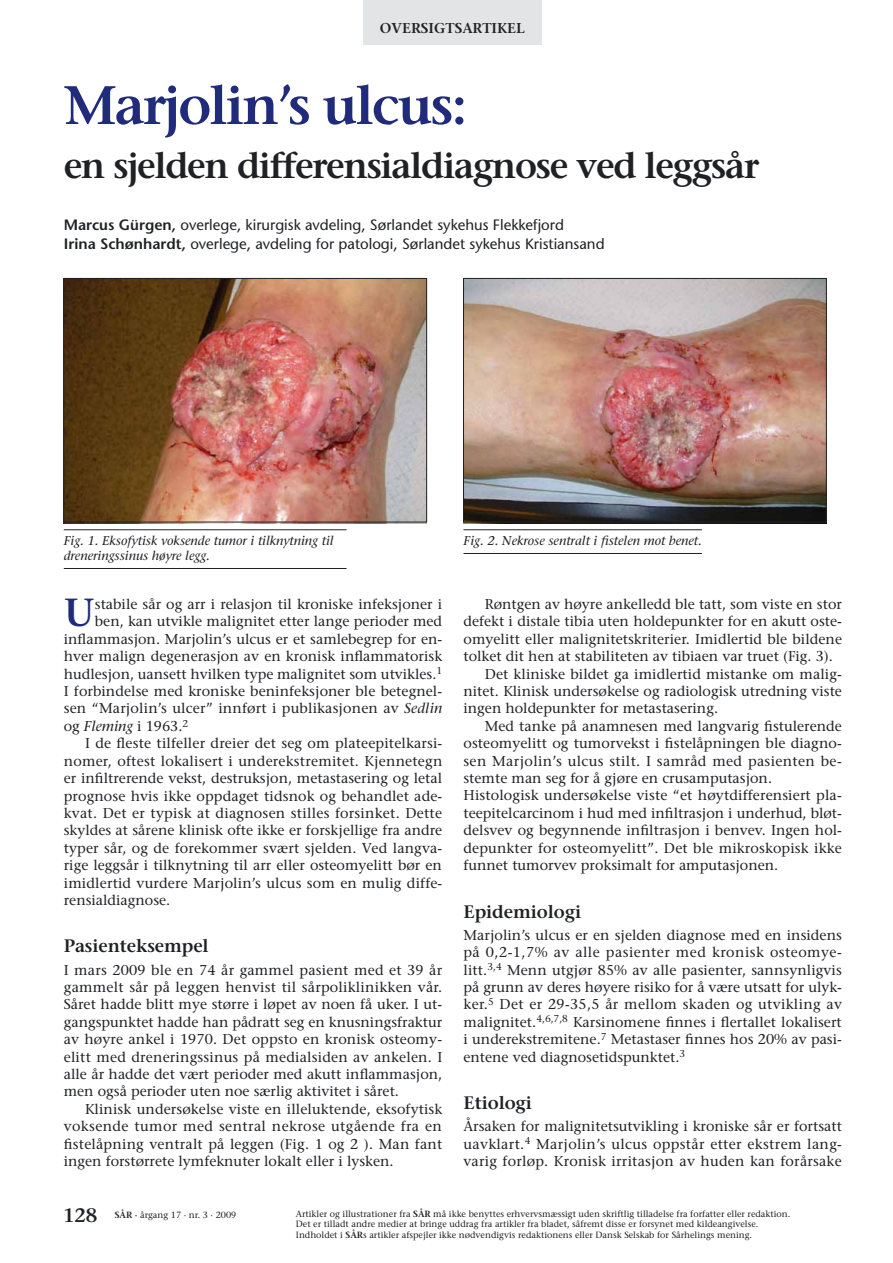
<style>
.page{position:relative;width:893px;height:1263px;background:#fff}
.page>*{position:absolute;margin:0;border:0;box-sizing:border-box;transform-origin:0 0}
.t1{font:600 54px "Stone Serif";letter-spacing:-.04em;color:#212b7b}
.t2{font:600 39.15px "Stone Serif";color:#212b7b}
.t3{font:600 36px "Stone Serif";letter-spacing:-.04em;color:#202124}
.t4{font:600 18px "Stone Serif";letter-spacing:-.005em;color:#202124}
.t5{font:15px/19.5px "Stone Sans";color:#202124}
.t6{font:14.25px/17.4px "Stone Serif";color:#202124;text-align:justify}
.t7{font:14.25px "Stone Serif";letter-spacing:.025em;color:#202124}
.t8{font:600 14.25px "Stone Serif";color:#202124}
.t9{font:italic 12.75px/15px "Stone Serif";color:#202124}
.t10{font:9px/10.5px "Stone Serif";color:#202124}
.s1{font-weight:600}
.s2{font-style:italic}
.s3{font-weight:600;font-size:19.5px}
</style>
<div class="page">
<hr style="left:64px;top:529px;width:283px;height:1px;background:#202124">
<hr style="left:64px;top:568px;width:283px;height:1px;background:#202124">
<hr style="left:463px;top:529px;width:239px;height:1px;background:#202124">
<hr style="left:463px;top:553px;width:239px;height:1px;background:#202124">
<img style="left:64px;top:280px;width:363px;height:243px">
<div style="left:63px;top:278px;width:364px;height:244px;border:1px solid #202124"></div>
<img style="left:463px;top:280px;width:363px;height:243px">
<div style="left:463px;top:278px;width:364px;height:244px;border:1px solid #202124"></div>
<div style="left:364px;top:0;width:178px;height:45px;background:#e2e4e5"></div>
<p class="t8" style="left:380px;top:19px;width:147px">OVERSIGTSARTIKEL</p>
<h1 class="t1" style="left:64px;top:72px;width:405px">Marjolin’s ulcus:</h1>
<h3 class="t3" style="left:64px;top:143px;width:697px">en sjelden differensialdiagnose ved leggsår</h3>
<p class="t5" style="left:64px;top:215px;width:542px"><span class="s1">Marcus Gürgen,</span> overlege, kirurgisk avdeling, Sørlandet sykehus Flekkefjord<br><span class="s1">Irina Schønhardt,</span> overlege, avdeling for patologi, Sørlandet sykehus Kristiansand</p>
<p class="t9" style="left:64px;top:533px;width:271px">Fig. 1. Eksofytisk voksende tumor i tilknytning til dreneringssinus høyre legg.</p>
<p class="t9" style="left:463px;top:533px;width:240px">Fig. 2. Nekrose sentralt i fistelen mot benet.</p>
<h2 class="t2" style="left:64px;top:589px;width:33px">U</h2>
<p class="t6" style="left:95px;top:595px;width:349px">stabile sår og arr i relasjon til kroniske infeksjoner i</p>
<p class="t6" style="left:95px;top:613px;width:349px">ben, kan utvikle malignitet etter lange perioder med</p>
<p class="t6" style="left:64px;top:630px;width:380px">inflammasjon. Marjolin’s ulcus er et samlebegrep for en-</p>
<p class="t6" style="left:64px;top:647px;width:380px">hver malign degenerasjon av en kronisk inflammatorisk</p>
<p class="t6" style="left:64px;top:665px;width:380px">hudlesjon, uansett hvilken type malignitet som utvikles.<sup>1</sup></p>
<p class="t6" style="left:64px;top:682px;width:380px">I forbindelse med kroniske beninfeksjoner ble betegnel-</p>
<p class="t6" style="left:64px;top:700px;width:380px">sen “Marjolin’s ulcer” innført i publikasjonen av <span class="s2">Sedlin</span></p>
<p class="t6" style="left:64px;top:717px;width:126px">og <span class="s2">Fleming</span> i 1963.<sup>2</sup></p>
<p class="t6" style="left:85px;top:734px;width:359px">I de fleste tilfeller dreier det seg om plateepitelkarsi-</p>
<p class="t6" style="left:64px;top:752px;width:380px">nomer, oftest lokalisert i underekstremitet. Kjennetegn</p>
<p class="t6" style="left:64px;top:769px;width:380px">er infiltrerende vekst, destruksjon, metastasering og letal</p>
<p class="t6" style="left:64px;top:787px;width:380px">prognose hvis ikke oppdaget tidsnok og behandlet ade-</p>
<p class="t6" style="left:64px;top:804px;width:380px">kvat. Det er typisk at diagnosen stilles forsinket. Dette</p>
<p class="t6" style="left:64px;top:821px;width:380px">skyldes at sårene klinisk ofte ikke er forskjellige fra andre</p>
<p class="t6" style="left:64px;top:839px;width:380px">typer sår, og de forekommer svært sjelden. Ved langva-</p>
<p class="t6" style="left:64px;top:856px;width:380px">rige leggsår i tilknytning til arr eller osteomyelitt bør en</p>
<p class="t6" style="left:64px;top:874px;width:380px">imidlertid vurdere Marjolin’s ulcus som en mulig diffe-</p>
<p class="t6" style="left:64px;top:891px;width:108px">rensialdiagnose.</p>
<p class="t4" style="left:64px;top:935px;width:147px">Pasienteksempel</p>
<p class="t6" style="left:64px;top:961px;width:380px">I mars 2009 ble en 74 år gammel pasient med et 39 år gammelt sår på leggen henvist til sårpoliklinikken vår.<br>Såret hadde blitt mye større i løpet av noen få uker. I ut&shy;gangspunktet hadde han pådratt seg en knusningsfraktur av høyre ankel i 1970. Det oppsto en kronisk osteomy&shy;elitt med dreneringssinus på medialsiden av ankelen. I alle år hadde det vært perioder med akutt inflammasjon, men også perioder uten noe særlig aktivitet i såret.</p>
<p class="t6" style="left:64px;top:1100px;width:380px;text-indent:21px">Klinisk undersøkelse viste en illeluktende, eksofytisk voksende tumor med sentral nekrose utgående fra en fistelåpning ventralt på leggen (Fig. 1 og 2 ). Man fant ingen forstørrete lymfeknuter lokalt eller i lysken.</p>
<p class="t6" style="left:485px;top:595px;width:359px">Røntgen av høyre ankelledd ble tatt, som viste en stor</p>
<p class="t6" style="left:463px;top:613px;width:380px">defekt i distale tibia uten holdepunkter for en akutt oste-</p>
<p class="t6" style="left:463px;top:630px;width:380px">omyelitt eller malignitetskriterier. Imidlertid ble bildene</p>
<p class="t6" style="left:463px;top:647px;width:371px">tolket dit hen at stabiliteten av tibiaen var truet (Fig. 3).</p>
<p class="t6" style="left:485px;top:665px;width:359px">Det kliniske bildet ga imidlertid mistanke om malig-</p>
<p class="t6" style="left:463px;top:682px;width:380px">nitet. Klinisk undersøkelse og radiologisk utredning viste</p>
<p class="t6" style="left:463px;top:700px;width:256px">ingen holdepunkter for metastasering.</p>
<p class="t6" style="left:485px;top:717px;width:359px">Med tanke på anamnesen med langvarig fistulerende</p>
<p class="t6" style="left:463px;top:734px;width:380px">osteomyelitt og tumorvekst i fistelåpningen ble diagno-</p>
<p class="t7" style="left:463px;top:752px;width:380px">sen Marjolin’s ulcus stilt. I samråd med pasienten be-</p>
<p class="t6" style="left:463px;top:769px;width:310px">stemte man seg for å gjøre en crusamputasjon.</p>
<p class="t6" style="left:463px;top:787px;width:380px">Histologisk undersøkelse viste “et høytdifferensiert pla-</p>
<p class="t6" style="left:463px;top:804px;width:380px">teepitelcarcinom i hud med infiltrasjon i underhud, bløt-</p>
<p class="t6" style="left:463px;top:821px;width:380px">delsvev og begynnende infiltrasjon i benvev. Ingen hol-</p>
<p class="t6" style="left:463px;top:839px;width:380px">depunkter for osteomyelitt”. Det ble mikroskopisk ikke</p>
<p class="t6" style="left:463px;top:856px;width:316px">funnet tumorvev proksimalt for amputasjonen.</p>
<p class="t4" style="left:463px;top:900px;width:119px">Epidemiologi</p>
<p class="t6" style="left:463px;top:926px;width:380px">Marjolin’s ulcus er en sjelden diagnose med en insidens på 0,2-1,7% av alle pasienter med kronisk osteomye&shy;litt.<sup>3,4</sup> Menn utgjør 85% av alle pasienter, sannsynligvis på grunn av deres høyere risiko for å være utsatt for ulyk&shy;ker.<sup>5</sup> Det er 29-35,5 år mellom skaden og utvikling av malignitet.<sup>4,6,7,8</sup> Karsinomene finnes i flertallet lokalisert i underekstremitene.<sup>7</sup> Metastaser finnes hos 20% av pasi&shy;entene ved diagnosetidspunktet.<sup>3</sup></p>
<p class="t4" style="left:463px;top:1091px;width:70px">Etiologi</p>
<p class="t6" style="left:463px;top:1117px;width:380px">Årsaken for malignitetsutvikling i kroniske sår er fortsatt uavklart.<sup>4</sup> Marjolin’s ulcus oppstår etter ekstrem lang&shy;varig forløp. Kronisk irritasjon av huden kan forårsake</p>
<p class="t10" style="left:63px;top:1210px;width:175px"><span class="s3">128</span> <span class="s1">SÅR ·</span> årgang 17 · nr. 3 · 2009</p>
<p class="t10" style="left:296px;top:1208px;width:496px">Artikler og illustrationer fra <span class="s1">SÅR</span> må ikke benyttes erhvervsmæssigt uden skriftlig tilladelse fra forfatter eller redaktion.<br>Det er tilladt andre medier at bringe uddrag fra artikler fra bladet, såfremt disse er forsynet med kildeangivelse.<br>Indholdet i <span class="s1">SÅR</span>s artikler afspejler ikke nødvendigvis redaktionens eller Dansk Selskab for Sårhelings mening.</p>
</div>
